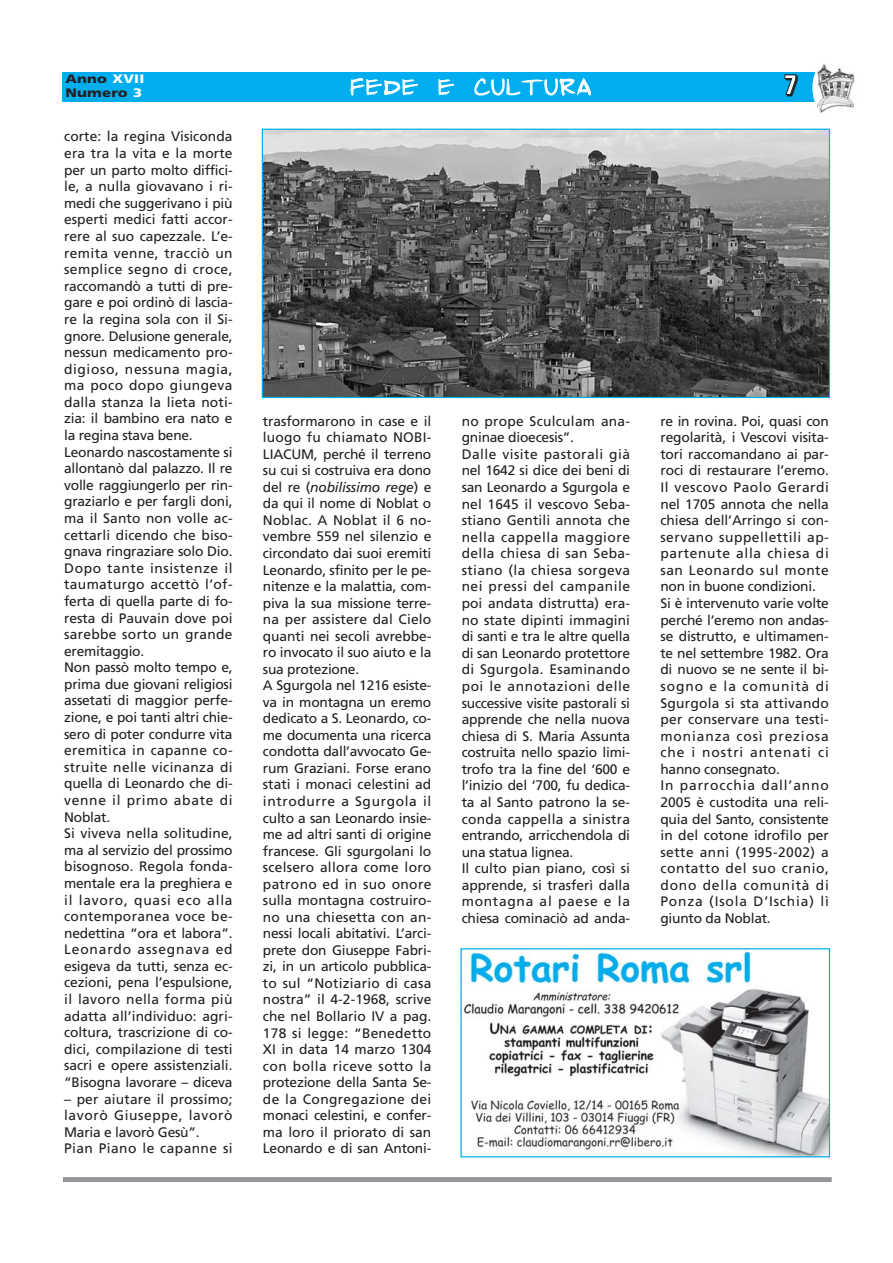
<style>
.page{position:relative;width:893px;height:1263px;background:#fff}
.page>*{position:absolute;margin:0;border:0;box-sizing:border-box;transform-origin:0 0}
.t1{font:900 28.35px "Frutiger";color:#fff;scale:.77 1}
.t2{font:22.2px "Penmanmale Plain";letter-spacing:.085em;color:#fff}
.t3{font:13.8px/16.6px "Frutiger";letter-spacing:-.005em;color:#231f20}
.t4{font:13.8px/16.6px "Frutiger";letter-spacing:.03em;color:#231f20}
.t5{font:900 12.3px/13.5px "Frutiger";letter-spacing:.015em;color:#231f20;scale:1.2 1}
.s1{color:#fff}
.s2{font-style:italic}
</style>
<div class="page">
<div style="left:62px;top:72px;width:768px;height:29px;background:#00aeef"></div>
<div style="left:812px;top:55px;width:46px;height:65px;background:#fff;border-radius:50%"></div>
<img style="left:817px;top:64px;width:38px;height:49px">
<div style="left:63px;top:1177px;width:769px;height:5px;background:#939598"></div>
<img style="left:264px;top:131px;width:564px;height:265px">
<div style="left:262px;top:129px;width:568px;height:269px;border:1px solid #00aeef"></div>
<img style="left:463px;top:951px;width:365px;height:204px">
<div style="left:460px;top:948px;width:370px;height:209px;border:1px solid #00aeef"></div>
<p class="t5" style="left:65px;top:73px;width:67px">Anno <span class="s1">XVII<br></span>Numero <span class="s1">3</span></p>
<h2 class="t2" style="left:351px;top:75px;width:242px">FEDE E CULTURA</h2>
<h1 class="t1" style="left:784px;top:73px;width:19px">7</h1>
<p class="t3" style="left:64px;top:129px;width:170px">corte: la regina Visiconda era tra la vita e la morte per un parto molto diffici&shy;le, a nulla giovavano i ri&shy;medi che suggerivano i più esperti medici fatti accor&shy;rere al suo capezzale. L’e&shy;remita venne, tracciò un semplice segno di croce, raccomandò a tutti di pre&shy;gare e poi ordinò di lascia&shy;re la regina sola con il Si&shy;gnore. Delusione generale, nessun medicamento pro&shy;digioso, nessuna magia, ma poco dopo giungeva dalla stanza la lieta noti&shy;zia: il bambino era nato e la regina stava bene.<br>Leonardo nascostamente si allontanò dal palazzo. Il re volle raggiungerlo per rin&shy;graziarlo e per fargli doni, ma il Santo non volle ac&shy;cettarli dicendo che biso&shy;gnava ringraziare solo Dio.<br>Dopo tante insistenze il taumaturgo accettò l’of&shy;ferta di quella parte di fo&shy;resta di Pauvain dove poi sarebbe sorto un grande eremitaggio.<br>Non passò molto tempo e, prima due giovani religiosi assetati di maggior perfe&shy;zione, e poi tanti altri chie&shy;sero di poter condurre vita eremitica in capanne co&shy;struite nelle vicinanza di quella di Leonardo che di&shy;venne il primo abate di<br>Noblat.<br>Si viveva nella solitudine, ma al servizio del prossimo bisognoso. Regola fonda&shy;mentale era la preghiera e il lavoro, quasi eco alla contemporanea voce be&shy;nedettina “ora et labora”.<br>Leonardo assegnava ed esigeva da tutti, senza ec&shy;cezioni, pena l’espulsione, il lavoro nella forma più adatta all’individuo: agri&shy;coltura, trascrizione di co&shy;dici, compilazione di testi sacri e opere assistenziali. “Bisogna lavorare – diceva</p>
<p class="t4" style="left:64px;top:1091px;width:170px">– per aiutare il prossimo; lavorò Giuseppe, lavorò<br>Maria e lavorò Gesù”.<br>Pian Piano le capanne si</p>
<p class="t3" style="left:263px;top:414px;width:170px">trasformarono in case e il luogo fu chiamato NOBI-<br>LIACUM, perché il terreno su cui si costruiva era dono del re (<span class="s2">nobilissimo rege</span>) e da qui il nome di Noblat o<br>Noblac. A Noblat il 6 no&shy;vembre 559 nel silenzio e circondato dai suoi eremiti<br>Leonardo, sfinito per le pe&shy;nitenze e la malattia, com&shy;piva la sua missione terre&shy;na per assistere dal Cielo quanti nei secoli avrebbe&shy;ro invocato il suo aiuto e la sua protezione.<br>A Sgurgola nel 1216 esiste&shy;va in montagna un eremo dedicato a S. Leonardo, co&shy;me documenta una ricerca condotta dall’avvocato Ge&shy;rum Graziani. Forse erano stati i monaci celestini ad introdurre a Sgurgola il culto a san Leonardo insie&shy;me ad altri santi di origine francese. Gli sgurgolani lo scelsero allora come loro patrono ed in suo onore sulla montagna costruiro&shy;no una chiesetta con an&shy;nessi locali abitativi. L’arci&shy;prete don Giuseppe Fabri&shy;zi, in un articolo pubblica&shy;to sul “Notiziario di casa nostra” il 4-2-1968, scrive che nel Bollario IV a pag.<br>178 si legge: “Benedetto<br>XI in data 14 marzo 1304 con bolla riceve sotto la protezione della Santa Se&shy;de la Congregazione dei monaci celestini, e confer&shy;ma loro il priorato di san<br>Leonardo e di san Antoni-</p>
<p class="t3" style="left:462px;top:414px;width:170px">no prope Sculculam ana&shy;gninae dioecesis”.<br>Dalle visite pastorali già nel 1642 si dice dei beni di san Leonardo a Sgurgola e nel 1645 il vescovo Seba&shy;stiano Gentili annota che nella cappella maggiore della chiesa di san Seba&shy;stiano (la chiesa sorgeva nei pressi del campanile poi andata distrutta) era&shy;no state dipinti immagini di santi e tra le altre quella di san Leonardo protettore di Sgurgola. Esaminando poi le annotazioni delle successive visite pastorali si apprende che nella nuova chiesa di S. Maria Assunta costruita nello spazio limi&shy;trofo tra la fine del ‘600 e l’inizio del ‘700, fu dedica&shy;ta al Santo patrono la se&shy;conda cappella a sinistra entrando, arricchendola di una statua lignea.<br>Il culto pian piano, così si apprende, si trasferì dalla montagna al paese e la chiesa cominaciò ad anda-</p>
<p class="t3" style="left:660px;top:414px;width:170px">re in rovina. Poi, quasi con regolarità, i Vescovi visita&shy;tori raccomandano ai par&shy;roci di restaurare l’eremo.<br>Il vescovo Paolo Gerardi nel 1705 annota che nella chiesa dell’Arringo si con&shy;servano suppellettili ap&shy;partenute alla chiesa di san Leonardo sul monte non in buone condizioni.<br>Si è intervenuto varie volte perché l’eremo non andas&shy;se distrutto, e ultimamen&shy;te nel settembre 1982. Ora di nuovo se ne sente il bi&shy;sogno e la comunità di<br>Sgurgola si sta attivando per conservare una testi&shy;monianza così preziosa che i nostri antenati ci hanno consegnato.<br>In parrocchia dall’anno<br>2005 è custodita una reli&shy;quia del Santo, consistente in del cotone idrofilo per sette anni (1995-2002) a contatto del suo cranio, dono della comunità di<br>Ponza (Isola D’Ischia) lì giunto da Noblat.</p>
</div>
